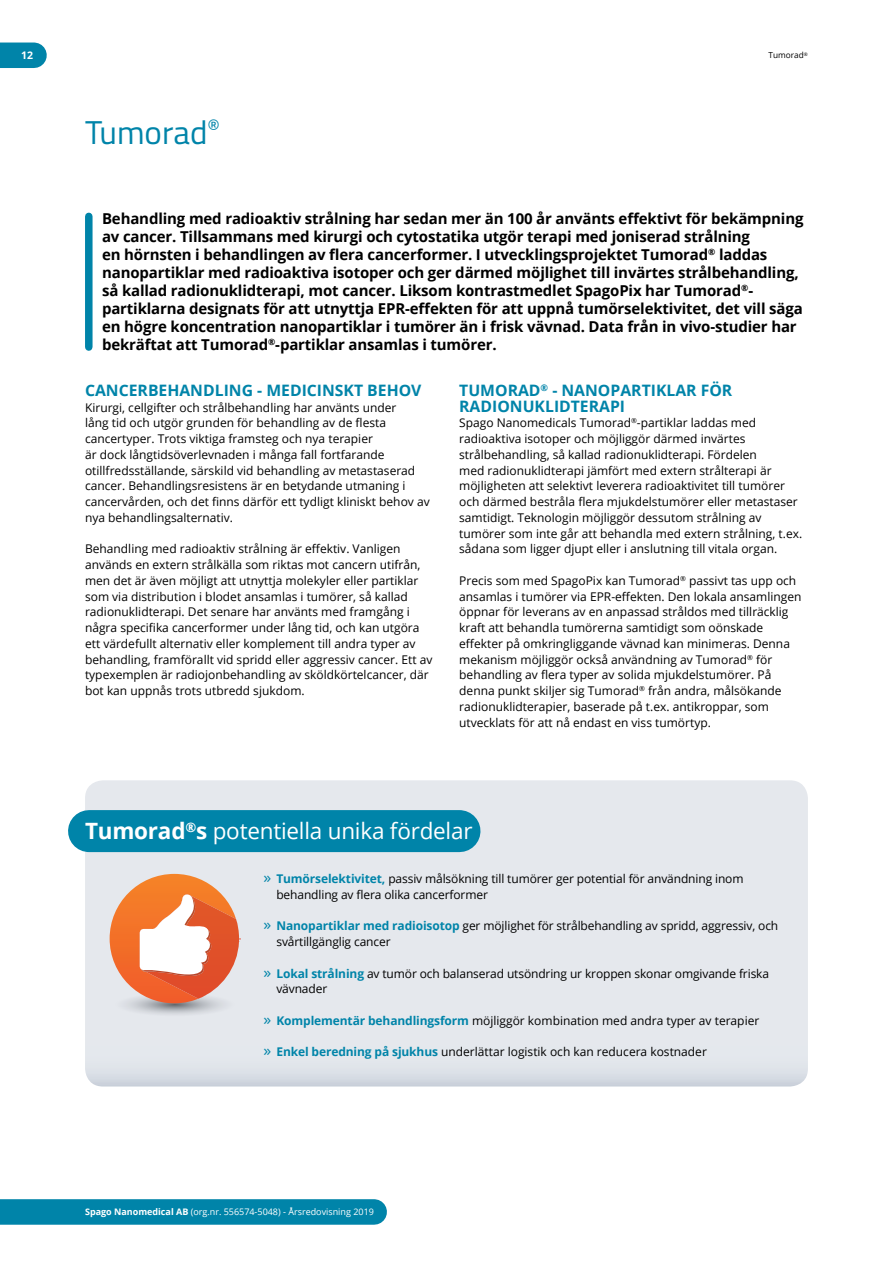
<style>
.page{position:relative;width:893px;height:1263px;background:#fff}
.page>*{position:absolute;margin:0;border:0;box-sizing:border-box;transform-origin:0 0}
.t1{font:33px "Titillium Web";color:#0084a9}
.t2{font:22.5px "Open Sans";letter-spacing:-.01em;color:#fff}
.t3{font:700 15.75px/15.8px "Open Sans";color:#0084a9}
.t4{font:700 15px/18px "Open Sans";letter-spacing:-.01em;color:#000}
.t5{font:12px/15.8px "Open Sans";color:#000}
.t6{font:700 10.5px "Open Sans";color:#fff}
.t7{font:9px "Open Sans";color:#fff}
.t8{font:8.25px "Open Sans";color:#000}
.s1{font-weight:700}
.s2{font-size:15.75px;color:#0084a9}
.s3{font-weight:700;color:#0084a9}
</style>
<div class="page">
<div style="left:0;top:43px;width:34px;height:25px;background:#0084a9"></div>
<div style="left:0;top:1199px;width:374px;height:26px;background:#0084a9"></div>
<div style="left:85px;top:216px;width:8px;height:131px;background:#0084a9"></div>
<svg style="left:85px;top:780px;width:723px;height:306px;background:#e2e5e9"></svg>
<svg style="left:112px;top:942px;width:125px;height:124px;background:#dee0e5"></svg>
<svg style="left:110px;top:894px;width:114px;height:109px"></svg>
<div style="left:89px;top:810px;width:370px;height:42px;background:#0084a9"></div>
<p class="t6" style="left:21px;top:48px;width:13px">12</p>
<p class="t8" style="left:769px;top:50px;width:41px">Tumorad<sup>®</sup></p>
<h1 class="t1" style="left:85px;top:108px;width:136px">Tumorad<sup>®</sup></h1>
<p class="t4" style="left:102px;top:209px;width:703px">Behandling med radioaktiv strålning har sedan mer än 100 år använts effektivt för bekämpning av cancer. Tillsammans med kirurgi och cytostatika utgör terapi med joniserad strålning<br>en hörnsten i behandlingen av flera cancerformer. I utvecklingsprojektet Tumorad<sup>®</sup> laddas nanopartiklar med radioaktiva isotoper och ger därmed möjlighet till invärtes strålbehandling, så kallad radionuklidterapi, mot cancer. Liksom kontrastmedlet SpagoPix har Tumorad<sup>®</sup>- partiklarna designats för att utnyttja EPR-effekten för att uppnå tumörselektivitet, det vill säga en högre koncentration nanopartiklar i tumörer än i frisk vävnad. Data från in vivo-studier har bekräftat att Tumorad<sup>®</sup>-partiklar ansamlas i tumörer.</p>
<h3 class="t3" style="left:85px;top:382px;width:338px">CANCERBEHANDLING - MEDICINSKT BEHOV</h3>
<p class="t5" style="left:85px;top:399px;width:346px">Kirurgi, cellgifter och strålbehandling har använts under<br>lång tid och utgör grunden för behandling av de flesta cancertyper. Trots viktiga framsteg och nya terapier<br>är dock långtidsöverlevnaden i många fall fortfarande otillfredsställande, särskild vid behandling av metastaserad cancer. Behandlingsresistens är en betydande utmaning i cancervården, och det finns därför ett tydligt kliniskt behov av nya behandlingsalternativ.</p>
<p class="t5" style="left:85px;top:541px;width:349px">Behandling med radioaktiv strålning är effektiv. Vanligen används en extern strålkälla som riktas mot cancern utifrån, men det är även möjligt att utnyttja molekyler eller partiklar som via distribution i blodet ansamlas i tumörer, så kallad radionuklidterapi. Det senare har använts med framgång i några specifika cancerformer under lång tid, och kan utgöra ett värdefullt alternativ eller komplement till andra typer av behandling, framförallt vid spridd eller aggressiv cancer. Ett av typexemplen är radiojonbehandling av sköldkörtelcancer, där bot kan uppnås trots utbredd sjukdom.</p>
<h3 class="t3" style="left:459px;top:382px;width:275px">TUMORAD<sup>®</sup> - NANOPARTIKLAR FÖR<br>RADIONUKLIDTERAPI</h3>
<p class="t5" style="left:459px;top:415px;width:344px">Spago Nanomedicals Tumorad<sup>®</sup>-partiklar laddas med radioaktiva isotoper och möjliggör därmed invärtes strålbehandling, så kallad radionuklidterapi. Fördelen<br>med radionuklidterapi jämfört med extern strålterapi är möjligheten att selektivt leverera radioaktivitet till tumörer och därmed bestråla flera mjukdelstumörer eller metastaser samtidigt. Teknologin möjliggör dessutom strålning av tumörer som inte går att behandla med extern strålning, t.ex. sådana som ligger djupt eller i anslutning till vitala organ.</p>
<p class="t5" style="left:459px;top:572px;width:344px">Precis som med SpagoPix kan Tumorad<sup>®</sup> passivt tas upp och ansamlas i tumörer via EPR-effekten. Den lokala ansamlingen öppnar för leverans av en anpassad stråldos med tillräcklig kraft att behandla tumörerna samtidigt som oönskade effekter på omkringliggande vävnad kan minimeras. Denna mekanism möjliggör också användning av Tumorad<sup>®</sup> för behandling av flera typer av solida mjukdelstumörer. På denna punkt skiljer sig Tumorad<sup>®</sup> från andra, målsökande radionuklidterapier, baserade på t.ex. antikroppar, som utvecklats för att nå endast en viss tumörtyp.</p>
<h2 class="t2" style="left:85px;top:815px;width:389px"><span class="s1">Tumorad</span><sup>®</sup><span class="s1">s</span> potentiella unika fördelar</h2>
<p class="t5" style="left:276px;top:870px;width:469px;text-indent:-13px"><span class="s2">»</span> <span class="s3">Tumörselektivitet,</span> passiv målsökning till tumörer ger potential för användning inom behandling av flera olika cancerformer</p>
<p class="t5" style="left:276px;top:918px;width:503px;text-indent:-13px"><span class="s2">»</span> <span class="s3">Nanopartiklar med radioisotop</span> ger möjlighet för strålbehandling av spridd, aggressiv, och svårtillgänglig cancer</p>
<p class="t5" style="left:276px;top:965px;width:494px;text-indent:-13px"><span class="s2">»</span> <span class="s3">Lokal strålning</span> av tumör och balanserad utsöndring ur kroppen skonar omgivande friska vävnader</p>
<p class="t5" style="left:264px;top:1012px;width:497px"><span class="s2">»</span> <span class="s3">Komplementär behandlingsform</span> möjliggör kombination med andra typer av terapier</p>
<p class="t5" style="left:264px;top:1044px;width:445px"><span class="s2">»</span> <span class="s3">Enkel beredning på sjukhus</span> underlättar logistik och kan reducera kostnader</p>
<p class="t7" style="left:85px;top:1206px;width:290px"><span class="s1">Spago Nanomedical AB</span> (org.nr. 556574-5048) - Årsredovisning 2019</p>
</div>
